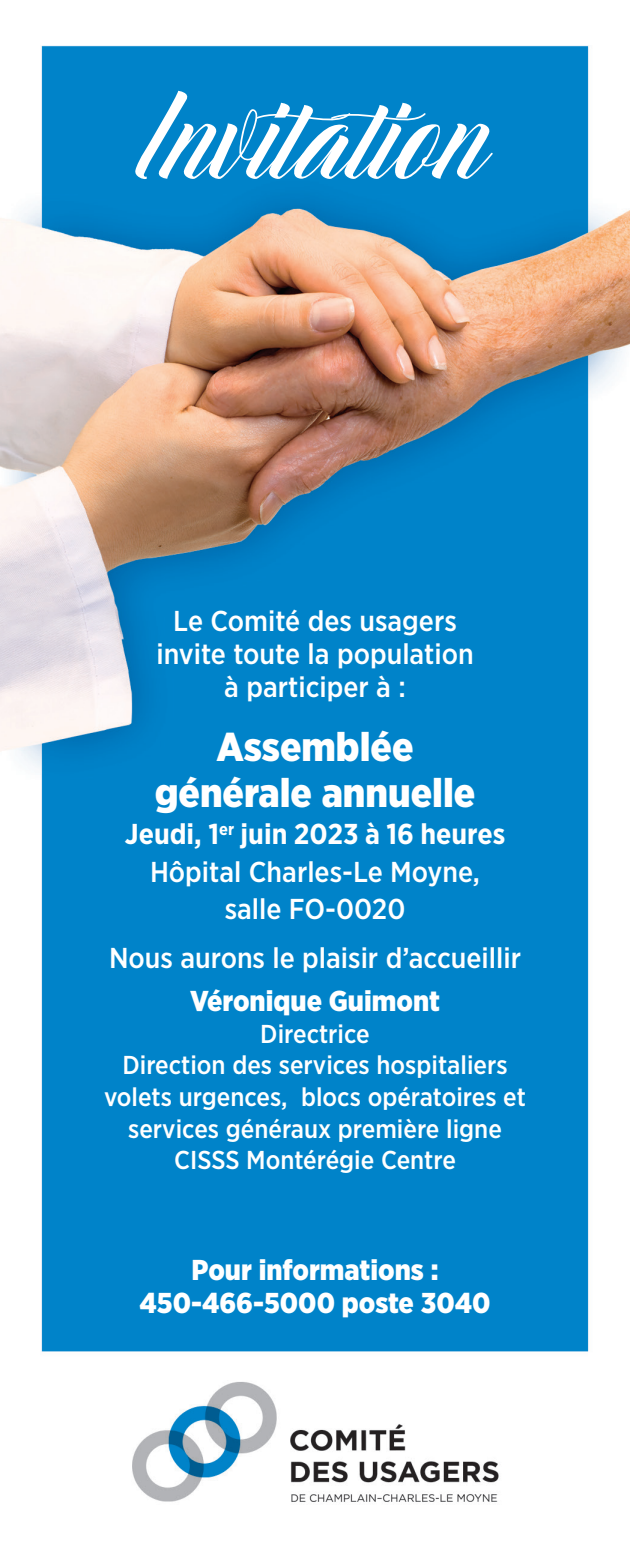
<style>
.page{position:relative;width:630px;height:1553px;background:#fff}
.page>*{position:absolute;margin:0;border:0;box-sizing:border-box;transform-origin:0 0}
.t1{font:98px "Chietah";color:#fff}
.t2{font:900 40.25px/46px "Gotham Narrow";color:#fff;text-align:center}
.t3{font:500 28.75px/33px "Gotham Narrow";color:#fff;text-align:center}
.t4{font:900 28.75px/33px "Gotham Narrow";color:#fff;text-align:center}
.t5{font:500 26px/31.5px "Gotham Narrow";color:#fff;text-align:center}
.s1{font-weight:700}
</style>
<div class="page">
<img style="left:0;top:45px;width:630px;height:1457px">
<h1 class="t1" style="left:138px;top:88px;width:355px">Invitation</h1>
<p class="t3" style="left:156px;top:604px;width:319px">Le Comité des usagers invite toute la population à participer à :</p>
<h2 class="t2" style="left:155px;top:723px;width:322px">Assemblée générale annuelle</h2>
<p class="t3" style="left:125px;top:815px;width:382px;line-height:37.5px"><span class="s1">Jeudi, 1</span><sup>er</sup> <span class="s1">juin 2023 à 16 heures<br></span>Hôpital Charles-Le Moyne, salle FO-0020</p>
<p class="t3" style="left:109px;top:941px;width:414px">Nous aurons le plaisir d’accueillir</p>
<p class="t4" style="left:190px;top:984px;width:251px">Véronique Guimont</p>
<p class="t5" style="left:104px;top:1017px;width:423px">Directrice<br>Direction des services hospitaliers volets urgences, blocs opératoires et services généraux première ligne<br>CISSS Montérégie Centre</p>
<p class="t4" style="left:139px;top:1252px;width:353px">Pour informations :<br>450-466-5000 poste 3040</p>
</div>
